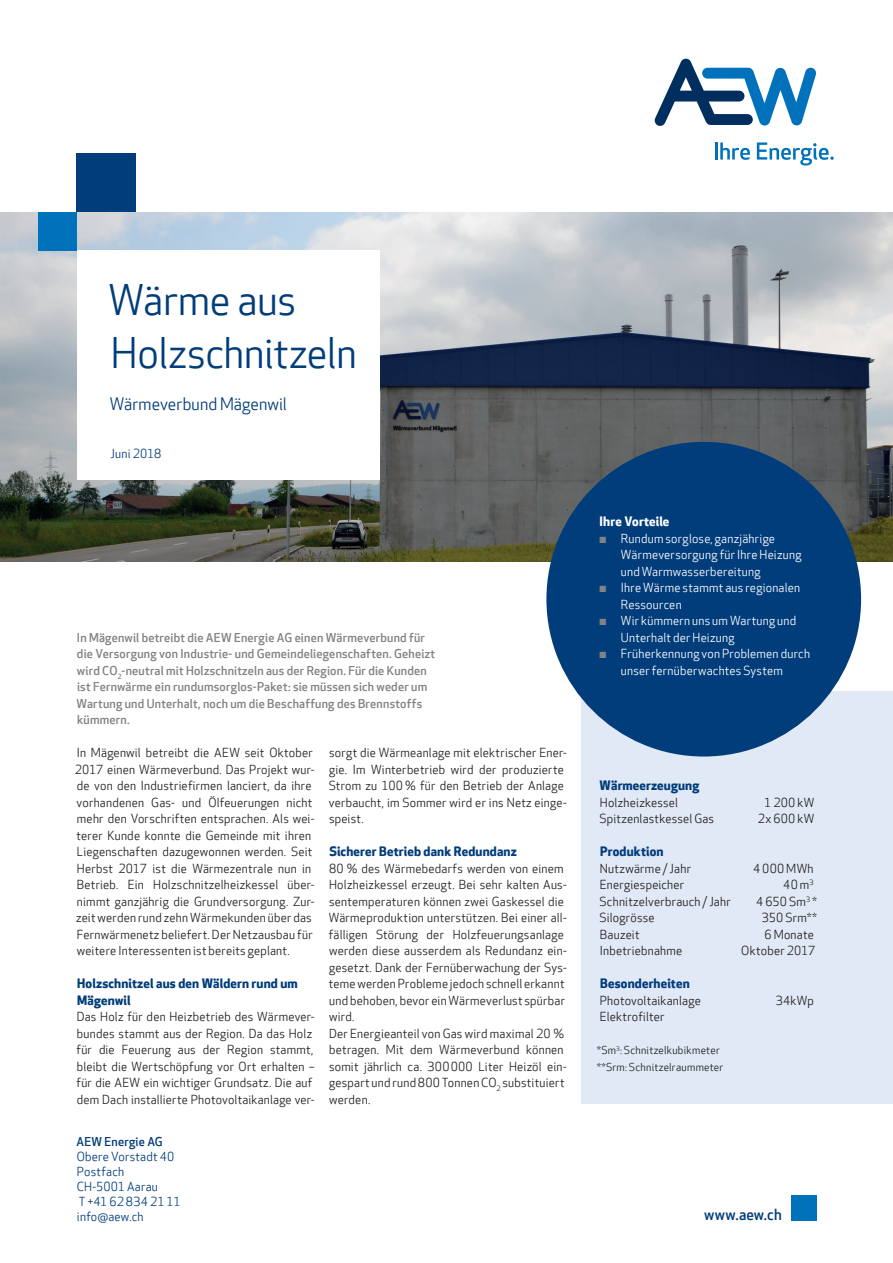
<style>
.page{position:relative;width:893px;height:1263px;background:#fff}
.page>*{position:absolute;margin:0;border:0;box-sizing:border-box;transform-origin:0 0}
.Titel_Apex_Referenzf{font:40.5px/52.5px "Apex New";letter-spacing:-.005em;color:#013c7b}
.Untertitel_Apex{font:16.5px "Apex New";letter-spacing:.005em;color:#013c7b}
.Absender_www_aew_ch{font:500 15px "Apex New";letter-spacing:.015em;color:#013c7b}
.Titel_Lauftext_Apex{font:700 12.75px/16.5px "Apex New";letter-spacing:.01em;color:#013c7b}
.Lauftext_Apex{font:700 12.75px "Apex New";letter-spacing:.01em;color:#fff}
.Lauftext_Apex-2{font:12px/16.5px "Apex New";letter-spacing:.02em;color:#231f20}
.Lead_Apex_Lauftext{font:500 12px/16.5px "Apex New";letter-spacing:.02em;color:#808285}
.t1{font:12px/16.5px "Apex New";letter-spacing:.02em;color:#fff}
.Absender{font:12px "Apex New";letter-spacing:.02em;color:#013c7b}
.Absender-2{font:12px "Apex New";color:#013c7b}
.Absender-3{font:500 12px "Apex New";letter-spacing:.02em;color:#013c7b}
.Untertitel_Apex-2{font:12px "Apex New";letter-spacing:.015em;color:#013c7b}
.Untertitel_Apex-3{font:10.5px "Apex New";letter-spacing:.025em;color:#231f20}
.s1{color:#808285}
</style>
<div class="page">
<div style="left:77px;top:153px;width:59px;height:60px;background:#013c7b"></div>
<svg style="left:654px;top:59px;width:163px;height:67px"></svg>
<svg style="left:715px;top:142px;width:35px;height:18px"></svg>
<svg style="left:757px;top:142px;width:77px;height:24px"></svg>
<img style="left:0;top:213px;width:893px;height:348px">
<div style="left:38px;top:213px;width:39px;height:38px;background:#0072bc"></div>
<div style="left:77px;top:250px;width:302px;height:230px;background:#fff"></div>
<div style="left:581px;top:691px;width:312px;height:413px;background:#e1e9f6"></div>
<div style="left:791px;top:1195px;width:25px;height:25px;background:#0072bc"></div>
<div style="left:546px;top:442px;width:315px;height:314px;background:#013c7b;border-radius:50%"></div>
<p class="Titel_Apex_Referenzf" style="left:108px;top:276px;width:250px">Wärme aus<br>Holzschnitzeln</p>
<p class="Untertitel_Apex" style="left:110px;top:395px;width:179px">Wärmeverbund Mägenwil</p>
<p class="Untertitel_Apex-2" style="left:111px;top:447px;width:52px">Juni 2018</p>
<p class="Lead_Apex_Lauftext" style="left:77px;top:629px;width:360px">In Mägenwil betreibt die AEW Energie AG einen Wärmeverbund für die Versorgung von Industrie- und Gemeindeliegenschaften. Geheizt wird CO<sub>2</sub>-neutral mit Holzschnitzeln aus der Region. Für die Kunden ist Fernwärme ein rundumsorglos-Paket: sie müssen sich weder um Wartung und Unterhalt, noch um die Beschaffung des Brennstoffs kümmern.</p>
<p class="Lauftext_Apex-2" style="left:75px;top:745px;width:241px">In Mägenwil betreibt die AEW seit Oktober 2017 einen Wärmeverbund. Das Projekt wur&shy;de von den Industriefirmen lanciert, da ihre vorhandenen Gas- und Ölfeuerungen nicht mehr den Vorschriften entsprachen. Als wei&shy;terer Kunde konnte die Gemeinde mit ihren Liegenschaften dazugewonnen werden. Seit Herbst 2017 ist die Wärmezentrale nun in Betrieb. Ein Holzschnitzelheizkessel über&shy;nimmt ganzjährig die Grundversorgung. Zur&shy;zeit werden rund zehn Wärmekunden über das Fernwärmenetz beliefert. Der Netzausbau für weitere Interessenten ist bereits geplant.</p>
<p class="Titel_Lauftext_Apex" style="left:77px;top:975px;width:222px">Holzschnitzel aus den Wäldern rund um<br>Mägenwil</p>
<p class="Lauftext_Apex-2" style="left:77px;top:1009px;width:240px">Das Holz für den Heizbetrieb des Wärmever&shy;bundes stammt aus der Region. Da das Holz für die Feuerung aus der Region stammt, bleibt die Wertschöpfung vor Ort erhalten – für die AEW ein wichtiger Grundsatz. Die auf dem Dach installierte Photovoltaikanlage ver-</p>
<p class="Lauftext_Apex-2" style="left:329px;top:745px;width:239px">sorgt die Wärmeanlage mit elektrischer Ener&shy;gie. Im Winterbetrieb wird der produzierte Strom zu 100 % für den Betrieb der Anlage verbaucht, im Sommer wird er ins Netz einge&shy;speist.</p>
<p class="Titel_Lauftext_Apex" style="left:329px;top:843px;width:189px">Sicherer Betrieb dank Redundanz</p>
<p class="Lauftext_Apex-2" style="left:329px;top:860px;width:240px">80 % des Wärmebedarfs werden von einem Holzheizkessel erzeugt. Bei sehr kalten Aus&shy;sentemperaturen können zwei Gaskessel die Wärmeproduktion unterstützen. Bei einer all&shy;fälligen Störung der Holzfeuerungsanlage werden diese ausserdem als Redundanz ein&shy;gesetzt. Dank der Fernüberwachung der Sys&shy;teme werden Probleme jedoch schnell erkannt und behoben, bevor ein Wärmeverlust spürbar wird.</p>
<p class="Lauftext_Apex-2" style="left:329px;top:1025px;width:239px">Der Energieanteil von Gas wird maximal 20 % betragen. Mit dem Wärmeverbund können somit jährlich ca. 300 000 Liter Heizöl ein&shy;gespart und rund 800 Tonnen CO<sub>2</sub> substituiert werden.</p>
<p class="Lauftext_Apex" style="left:600px;top:514px;width:71px">Ihre Vorteile</p>
<p class="t1" style="left:621px;top:530px;width:182px;text-indent:-21px"><span class="s1">■</span> Rundum sorglose, ganzjährige<br>Wärmeversorgung für Ihre Heizung und Warmwasserbereitung</p>
<p class="t1" style="left:621px;top:580px;width:181px;text-indent:-21px"><span class="s1">■</span> Ihre Wärme stammt aus regionalen<br>Ressourcen</p>
<p class="t1" style="left:621px;top:613px;width:177px;text-indent:-21px"><span class="s1">■</span> Wir kümmern uns um Wartung und<br>Unterhalt der Heizung</p>
<p class="t1" style="left:600px;top:646px;width:212px;text-align:center"><span class="s1">■</span> Früherkennung von Problemen durch unser fernüberwachtes System</p>
<p class="Titel_Lauftext_Apex" style="left:600px;top:777px;width:101px">Wärmeerzeugung</p>
<p class="Lauftext_Apex-2" style="left:600px;top:794px;width:80px">Holzheizkessel</p>
<p class="Lauftext_Apex-2" style="left:764px;top:794px;width:51px">1 200 kW</p>
<p class="Lauftext_Apex-2" style="left:600px;top:811px;width:116px">Spitzenlastkessel Gas</p>
<p class="Lauftext_Apex-2" style="left:758px;top:811px;width:58px">2x 600 kW</p>
<p class="Titel_Lauftext_Apex" style="left:600px;top:843px;width:65px">Produktion</p>
<p class="Lauftext_Apex-2" style="left:600px;top:860px;width:93px">Nutzwärme / Jahr</p>
<p class="Lauftext_Apex-2" style="left:753px;top:860px;width:62px">4 000 MWh</p>
<p class="Lauftext_Apex-2" style="left:600px;top:877px;width:86px">Energiespeicher</p>
<p class="Lauftext_Apex-2" style="left:783px;top:877px;width:32px">40 m<sup>3</sup></p>
<p class="Lauftext_Apex-2" style="left:600px;top:893px;width:133px">Schnitzelverbrauch / Jahr</p>
<p class="Lauftext_Apex-2" style="left:756px;top:893px;width:62px">4 650 Sm<sup>3</sup> *</p>
<p class="Lauftext_Apex-2" style="left:600px;top:910px;width:57px">Silogrösse</p>
<p class="Lauftext_Apex-2" style="left:762px;top:910px;width:56px">350 Srm**</p>
<p class="Lauftext_Apex-2" style="left:600px;top:926px;width:41px">Bauzeit</p>
<p class="Lauftext_Apex-2" style="left:764px;top:926px;width:51px">6 Monate</p>
<p class="Lauftext_Apex-2" style="left:600px;top:943px;width:84px">Inbetriebnahme</p>
<p class="Lauftext_Apex-2" style="left:741px;top:943px;width:76px">Oktober 2017</p>
<p class="Titel_Lauftext_Apex" style="left:600px;top:975px;width:91px">Besonderheiten</p>
<p class="Lauftext_Apex-2" style="left:600px;top:992px;width:102px">Photovoltaikanlage</p>
<p class="Lauftext_Apex-2" style="left:776px;top:992px;width:40px">34kWp</p>
<p class="Lauftext_Apex-2" style="left:600px;top:1009px;width:66px">Elektrofilter</p>
<p class="Untertitel_Apex-3" style="left:597px;top:1044px;width:124px">*Sm<sup>3</sup>: Schnitzelkubikmeter</p>
<p class="Untertitel_Apex-3" style="left:597px;top:1061px;width:128px">**Srm: Schnitzelraummeter</p>
<p class="Absender-3" style="left:76px;top:1134px;width:88px">AEW Energie AG</p>
<p class="Absender" style="left:77px;top:1150px;width:99px">Obere Vorstadt 40</p>
<p class="Absender" style="left:77px;top:1165px;width:49px">Postfach</p>
<p class="Absender" style="left:77px;top:1180px;width:83px">CH-5001 Aarau</p>
<p class="Absender-2" style="left:79px;top:1195px;width:104px">T +41 62 834 21 11</p>
<p class="Absender" style="left:77px;top:1210px;width:68px">info@aew.ch</p>
<p class="Absender_www_aew_ch" style="left:704px;top:1206px;width:79px">www.aew.ch</p>
</div>
